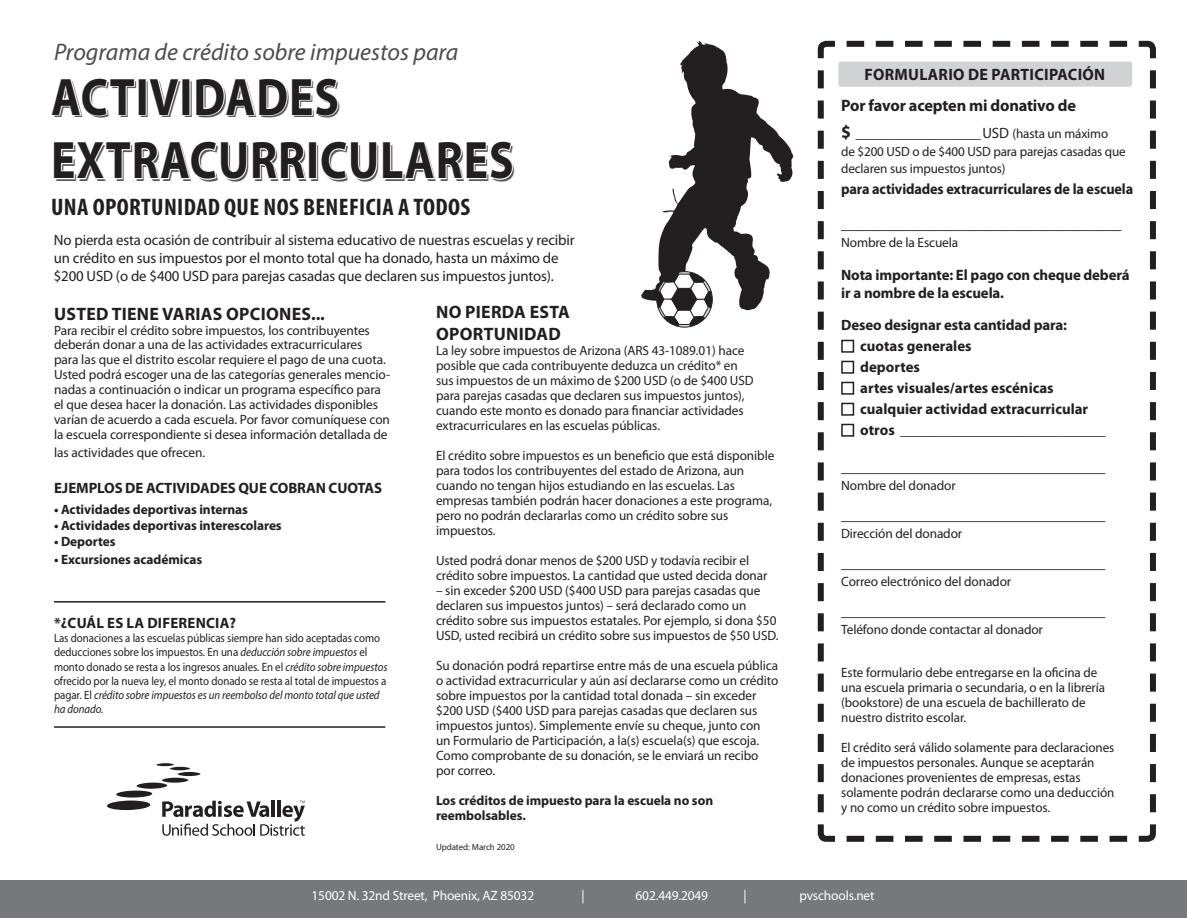
<style>
.page{position:relative;width:1188px;height:918px;background:#fff}
.page>*{position:absolute;margin:0;border:0;box-sizing:border-box;transform-origin:0 0}
.t1{font:700 52.95px/63.6px "Myriad Pro";letter-spacing:.02em;color:#231f20;scale:.86 1}
.t2{font:700 condensed 24px "Myriad Pro";letter-spacing:.015em;color:#231f20;scale:1.04 1}
.t3{font:italic 24px "Myriad Pro";color:#4b4c4d}
.t4{font:700 18px/21.6px "Myriad Pro";letter-spacing:.015em;color:#231f20}
.t5{font:700 16.5px "Myriad Pro";letter-spacing:-.01em;color:#231f20}
.t6{font:700 16.5px "Myriad Pro";letter-spacing:-.01em;color:#231f20;scale:1.05 1}
.t7{font:700 16.5px "Myriad Pro";letter-spacing:.02em;color:#231f20;scale:.96 1}
.t8{font:15px/18px "Myriad Pro";letter-spacing:-.01em;color:#231f20}
.t9{font:700 15px/18px "Myriad Pro";letter-spacing:-.005em;color:#231f20}
.t10{font:700 15px "Myriad Pro";letter-spacing:-.005em;color:#231f20;scale:.95 1}
.t11{font:700 15px "Myriad Pro";letter-spacing:.015em;color:#231f20}
.t12{font:13.5px/15px "Myriad Pro";letter-spacing:-.005em;color:#231f20}
.t13{font:700 13.5px/15px "Myriad Pro";letter-spacing:-.005em;color:#231f20}
.t14{font:13.5px "Myriad Pro";letter-spacing:-.01em;color:#fff}
.t15{font:13.35px/16.5px "Myriad Pro";letter-spacing:-.01em;color:#231f20}
.t16{font:12px/14.2px "Myriad Pro";letter-spacing:-.005em;color:#231f20;scale:.91 1}
.t17{font:9px "Myriad Pro";letter-spacing:-.005em;color:#231f20}
.s1{font-style:italic}
.s2{font-weight:700;font-size:18px}
.s3{font-size:13.35px}
.s4{font-weight:700}
</style>
<div class="page">
<svg style="left:817px;top:40px;width:339px;height:802px"></svg>
<div style="left:841px;top:340px;width:13px;height:13px;border:2px solid #231f20"></div>
<div style="left:841px;top:361px;width:13px;height:13px;border:2px solid #231f20"></div>
<div style="left:841px;top:382px;width:13px;height:13px;border:2px solid #231f20"></div>
<div style="left:841px;top:403px;width:13px;height:13px;border:2px solid #231f20"></div>
<div style="left:841px;top:424px;width:13px;height:13px;border:2px solid #231f20"></div>
<hr style="left:54px;top:726px;width:331px;height:2px;background:#231f20">
<hr style="left:54px;top:601px;width:331px;height:2px;background:#231f20">
<div style="left:838px;top:62px;width:294px;height:25px;background:#d1d2d4;border-radius:3px"></div>
<svg style="left:177px;top:772px;width:24px;height:4px"></svg>
<hr style="left:170px;top:767px;width:20px;height:3px;background:#231f20;border-radius:50%">
<hr style="left:156px;top:763px;width:18px;height:3px;background:#231f20;border-radius:50%">
<svg style="left:107px;top:778px;width:198px;height:58px"></svg>
<div style="left:1px;top:880px;width:1186px;height:37px;background:#76787b"></div>
<svg style="left:641px;top:41px;width:152px;height:286px"></svg>
<p class="t3" style="left:54px;top:37px;width:406px">Programa de crédito sobre impuestos para</p>
<h2 class="t1" style="left:51px;top:63px;width:539px">ACTIVIDADES<br>EXTRACURRICULARES</h2>
<h3 class="t2" style="left:51px;top:192px;width:405px">UNA OPORTUNIDAD QUE NOS BENEFICIA A TODOS</h3>
<p class="t8" style="left:54px;top:231px;width:522px">No pierda esta ocasión de contribuir al sistema educativo de nuestras escuelas y recibir un crédito en sus impuestos por el monto total que ha donado, hasta un máximo de $200 USD (o de $400 USD para parejas casadas que declaren sus impuestos juntos).</p>
<h3 class="t4" style="left:54px;top:302px;width:272px">USTED TIENE VARIAS OPCIONES...</h3>
<p class="t12" style="left:54px;top:322px;width:338px">Para recibir el crédito sobre impuestos, los contribuyentes deberán donar a una de las actividades extracurriculares para las que el distrito escolar requiere el pago de una cuota.<br>Usted podrá escoger una de las categorías generales mencio&shy;nadas a continuación o indicar un programa específico para el que desea hacer la donación. Las actividades disponibles varían de acuerdo a cada escuela. Por favor comuníquese con la escuela correspondiente si desea información detallada de</p>
<p class="t12" style="left:54px;top:445px;width:153px">las actividades que ofrecen.</p>
<h4 class="t9" style="left:54px;top:478px;width:330px">EJEMPLOS DE ACTIVIDADES QUE COBRAN CUOTAS</h4>
<p class="t13" style="left:54px;top:501px;width:195px">• Actividades deportivas internas</p>
<p class="t13" style="left:54px;top:518px;width:229px">• Actividades deportivas interescolares</p>
<p class="t13" style="left:54px;top:534px;width:63px">• Deportes</p>
<p class="t13" style="left:54px;top:552px;width:150px">• Excursiones académicas</p>
<h4 class="t11" style="left:54px;top:613px;width:184px">*¿CUÁL ES LA DIFERENCIA?</h4>
<p class="t16" style="left:54px;top:631px;width:368px">Las donaciones a las escuelas públicas siempre han sido aceptadas como deducciones sobre los impuestos. En una <span class="s1">deducción sobre impuestos</span> el monto donado se resta a los ingresos anuales. En el <span class="s1">crédito sobre impuestos </span>ofrecido por la nueva ley, el monto donado se resta al total de impuestos a pagar. El <span class="s1">crédito sobre impuestos es un reembolso del monto total que usted ha donado.</span></p>
<h3 class="t4" style="left:436px;top:301px;width:135px">NO PIERDA ESTA<br>OPORTUNIDAD</h3>
<p class="t12" style="left:436px;top:342px;width:319px">La ley sobre impuestos de Arizona (ARS 43-1089.01) hace posible que cada contribuyente deduzca un crédito* en sus impuestos de un máximo de $200 USD (o de $400 USD para parejas casadas que declaren sus impuestos juntos), cuando este monto es donado para financiar actividades extracurriculares en las escuelas públicas.</p>
<p class="t12" style="left:436px;top:447px;width:340px">El crédito sobre impuestos es un beneficio que está disponible para todos los contribuyentes del estado de Arizona, aun cuando no tengan hijos estudiando en las escuelas. Las empresas también podrán hacer donaciones a este programa, pero no podrán declararlas como un crédito sobre sus impuestos.</p>
<p class="t12" style="left:436px;top:552px;width:333px">Usted podrá donar menos de $200 USD y todavía recibir el crédito sobre impuestos. La cantidad que usted decida donar</p>
<p class="t12" style="left:436px;top:582px;width:344px">– sin exceder $200 USD ($400 USD para parejas casadas que declaren sus impuestos juntos) – será declarado como un crédito sobre sus impuestos estatales. Por ejemplo, si dona $50<br>USD, usted recibirá un crédito sobre sus impuestos de $50 USD.</p>
<p class="t12" style="left:436px;top:657px;width:344px">Su donación podrá repartirse entre más de una escuela pública o actividad extracurricular y aún así declararse como un crédito sobre impuestos por la cantidad total donada – sin exceder $200 USD ($400 USD para parejas casadas que declaren sus impuestos juntos). Simplemente envíe su cheque, junto con un Formulario de Participación, a la(s) escuela(s) que escoja.<br>Como comprobante de su donación, se le enviará un recibo por correo.</p>
<p class="t13" style="left:436px;top:792px;width:279px">Los créditos de impuesto para la escuela no son reembolsables.</p>
<p class="t17" style="left:436px;top:841px;width:80px">Updated: March 2020</p>
<h3 class="t7" style="left:864px;top:64px;width:252px">FORMULARIO DE PARTICIPACIÓN</h3>
<p class="t5" style="left:841px;top:95px;width:236px">Por favor acepten mi donativo de</p>
<p class="t8" style="left:841px;top:124px;width:269px"><span class="s2">$</span> _________________USD <span class="s3">(hasta un máximo</span></p>
<p class="t15" style="left:841px;top:144px;width:286px">de $200 USD o de $400 USD para parejas casadas que declaren sus impuestos juntos)</p>
<p class="t10" style="left:841px;top:179px;width:309px">para actividades extracurriculares de la escuela</p>
<p class="t6" style="left:841px;top:213px;width:268px">_________________________________</p>
<p class="t12" style="left:841px;top:235px;width:119px">Nombre de la Escuela</p>
<p class="t9" style="left:841px;top:265px;width:290px">Nota importante: El pago con cheque deberá ir a nombre de la escuela.</p>
<p class="t9" style="left:841px;top:316px;width:227px">Deseo designar esta cantidad para:</p>
<p class="t9" style="left:860px;top:337px;width:113px">cuotas generales</p>
<p class="t9" style="left:860px;top:358px;width:61px">deportes</p>
<p class="t9" style="left:860px;top:379px;width:195px">artes visuales/artes escénicas</p>
<p class="t9" style="left:860px;top:400px;width:229px">cualquier actividad extracurricular</p>
<p class="t8" style="left:860px;top:421px;width:247px"><span class="s4">otros</span> ____________________________</p>
<p class="t5" style="left:841px;top:456px;width:266px">_________________________________</p>
<p class="t12" style="left:841px;top:478px;width:116px">Nombre del donador</p>
<p class="t5" style="left:841px;top:504px;width:266px">_________________________________</p>
<p class="t12" style="left:841px;top:526px;width:123px">Dirección del donador</p>
<p class="t5" style="left:841px;top:552px;width:266px">_________________________________</p>
<p class="t12" style="left:841px;top:574px;width:172px">Correo electrónico del donador</p>
<p class="t5" style="left:841px;top:600px;width:266px">_________________________________</p>
<p class="t12" style="left:841px;top:622px;width:203px">Teléfono donde contactar al donador</p>
<p class="t12" style="left:841px;top:665px;width:265px">Este formulario debe entregarse en la oficina de una escuela primaria o secundaria, o en la librería (bookstore) de una escuela de bachillerato de nuestro distrito escolar.</p>
<p class="t12" style="left:841px;top:740px;width:275px">El crédito será válido solamente para declaraciones de impuestos personales. Aunque se aceptarán donaciones provenientes de empresas, estas solamente podrán declararse como una deducción y no como un crédito sobre impuestos.</p>
<p class="t14" style="left:312px;top:887px;width:224px">15002 N. 32nd Street, Phoenix, AZ 85032</p>
<p class="t14" style="left:582px;top:887px;width:5px">|</p>
<p class="t14" style="left:636px;top:887px;width:74px">602.449.2049</p>
<p class="t14" style="left:744px;top:887px;width:5px">|</p>
<p class="t14" style="left:799px;top:887px;width:77px">pvschools.net</p>
</div>
